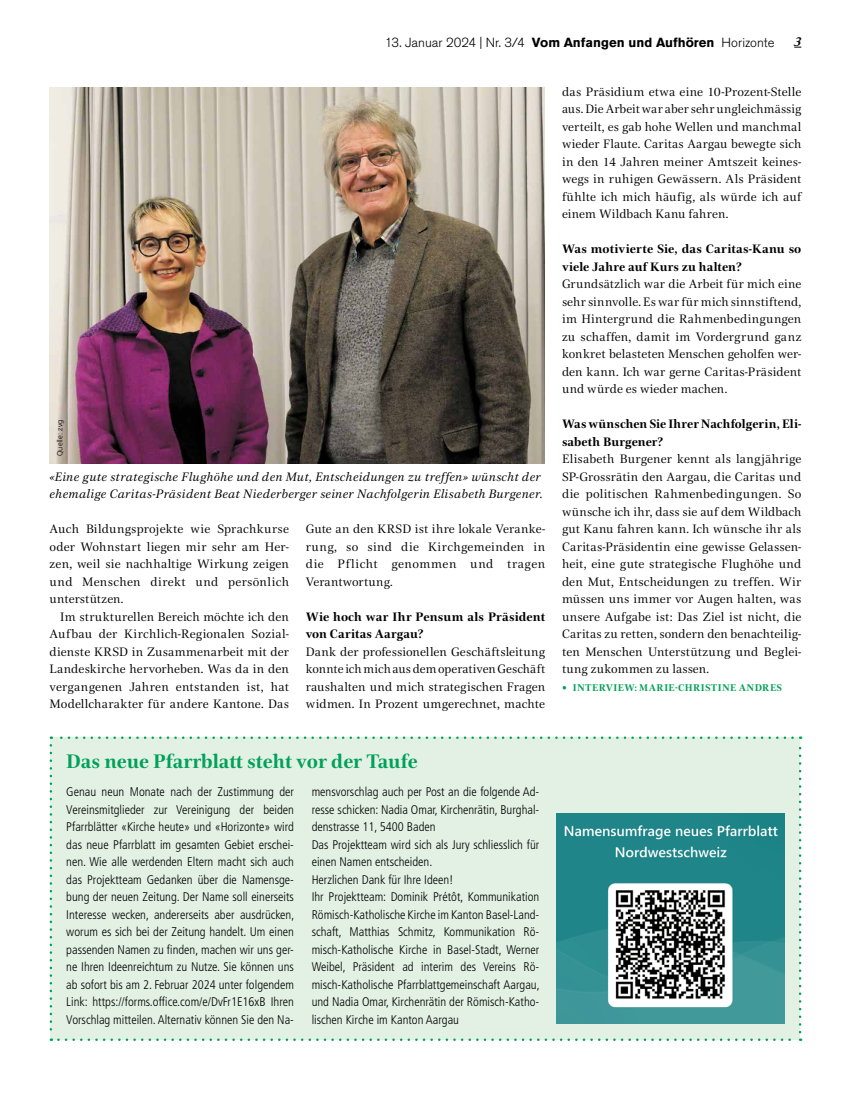
<style>
.page{position:relative;width:851px;height:1099px;background:#fff}
.page>*{position:absolute;margin:0;border:0;box-sizing:border-box;transform-origin:0 0}
.t1{font:700 20px "Civita";color:#00a158}
.t2{font:300 13.12px "Akzidenz Grotesk Pro";color:#000}
.t3{font:italic 700 13.12px "Plantin MT Pro";color:#000}
.t4{font:12.5px/17.5px "Civita";letter-spacing:.015em;color:#000;text-align:justify}
.t5{font:300 condensed 12.5px/17.5px "Frutiger LT Std";color:#000;text-align:justify}
.t6{font:700 12.5px/17.5px "Civita";letter-spacing:.01em;color:#000}
.t7{font:italic 12.5px/17.5px "Civita";letter-spacing:.02em;color:#000}
.t8{font:700 10px "Civita";letter-spacing:.04em;color:#00a158}
.t9{font:300 7.5px "Frutiger LT Std";letter-spacing:.02em;color:#000}
.s1{font-weight:700}
</style>
<div class="page">
<img style="left:50px;top:87px;width:494px;height:376px">
<div style="left:51px;top:737px;width:749px;height:302px;background:#e3f1e4"></div>
<svg style="left:50px;top:745px;width:2px;height:295px"></svg>
<svg style="left:58px;top:1038px;width:743px;height:2px"></svg>
<svg style="left:798px;top:736px;width:3px;height:296px"></svg>
<svg style="left:51px;top:736px;width:741px;height:3px"></svg>
<img style="left:557px;top:813px;width:227px;height:210px">
<p class="t2" style="left:385px;top:34px;width:391px">13. Januar 2024 | Nr. 3/4 <span class="s1">Vom Anfangen und Aufhören</span> Horizonte</p>
<p class="t3" style="left:794px;top:33px;width:9px">3</p>
<p class="t9" style="left:55px;top:456px;width:38px;rotate:-90deg">Quelle: zvg</p>
<p class="t7" style="left:50px;top:467px;width:494px">«Eine gute strategische Flughöhe und den Mut, Entscheidungen zu treffen» wünscht der ehemalige Caritas-Präsident Beat Niederberger seiner Nachfolgerin Elisabeth Burgener.</p>
<p class="t4" style="left:50px;top:520px;width:241px">Auch Bildungsprojekte wie Sprachkurse oder Wohnstart liegen mir sehr am Her&shy;zen, weil sie nachhaltige Wirkung zeigen und Menschen direkt und persönlich unterstützen.</p>
<p class="t4" style="left:50px;top:607px;width:241px;text-indent:11px">Im strukturellen Bereich möchte ich den Aufbau der Kirchlich-Regionalen Sozial&shy;dienste KRSD in Zusammenarbeit mit der Landeskirche hervorheben. Was da in den vergangenen Jahren entstanden ist, hat Modellcharakter für andere Kantone. Das</p>
<p class="t4" style="left:306px;top:520px;width:241px">Gute an den KRSD ist ihre lokale Veranke&shy;rung, so sind die Kirchgemeinden in die Pflicht genommen und tragen Verantwortung.</p>
<p class="t6" style="left:306px;top:607px;width:241px">Wie hoch war Ihr Pensum als Präsident von Caritas Aargau?</p>
<p class="t4" style="left:306px;top:642px;width:241px">Dank der professionellen Geschäftsleitung konnte ich mich aus dem operativen Geschäft raushalten und mich strategischen Fragen widmen. In Prozent umgerechnet, machte</p>
<h1 class="t1" style="left:66px;top:748px;width:353px">Das neue Pfarrblatt steht vor der Taufe</h1>
<p class="t5" style="left:66px;top:783px;width:229px">Genau neun Monate nach der Zustimmung der Vereinsmitglieder zur Vereinigung der beiden Pfarrblätter «Kirche heute» und «Horizonte» wird das neue Pfarrblatt im gesamten Gebiet erschei&shy;nen. Wie alle werdenden Eltern macht sich auch das Projektteam Gedanken über die Namensge&shy;bung der neuen Zeitung. Der Name soll einerseits Interesse wecken, andererseits aber ausdrücken, worum es sich bei der Zeitung handelt. Um einen passenden Namen zu finden, machen wir uns ger&shy;ne Ihren Ideenreichtum zu Nutze. Sie können uns ab sofort bis am 2. Februar 2024 unter folgendem Link: https://forms.office.com/e/DvFr1E16xB Ihren Vorschlag mitteilen. Alternativ können Sie den Na-</p>
<p class="t5" style="left:311px;top:783px;width:229px;text-align:left">mensvorschlag auch per Post an die folgende Ad&shy;resse schicken: Nadia Omar, Kirchenrätin, Burghal&shy;denstrasse 11, 5400 Baden<br>Das Projektteam wird sich als Jury schliesslich für einen Namen entscheiden.<br>Herzlichen Dank für Ihre Ideen!<br>Ihr Projektteam: Dominik Prétôt, Kommunikation Römisch-Katholische Kirche im Kanton Basel-Land&shy;schaft, Matthias Schmitz, Kommunikation Rö&shy;misch-Katholische Kirche in Basel-Stadt, Werner Weibel, Präsident ad interim des Vereins Rö&shy;misch-Katholische Pfarrblattgemeinschaft Aargau, und Nadia Omar, Kirchenrätin der Römisch-Katho&shy;lischen Kirche im Kanton Aargau</p>
<p class="t4" style="left:562px;top:82px;width:241px">das Präsidium etwa eine 10-Prozent-Stelle aus. Die Arbeit war aber sehr ungleichmässig verteilt, es gab hohe Wellen und manchmal wieder Flaute. Caritas Aargau bewegte sich in den 14 Jahren meiner Amtszeit keines&shy;wegs in ruhigen Gewässern. Als Präsident fühlte ich mich häufig, als würde ich auf einem Wildbach Kanu fahren.</p>
<p class="t6" style="left:562px;top:240px;width:241px">Was motivierte Sie, das Caritas-Kanu so viele Jahre auf Kurs zu halten?</p>
<p class="t4" style="left:562px;top:275px;width:241px">Grundsätzlich war die Arbeit für mich eine sehr sinnvolle. Es war für mich sinnstiftend, im Hintergrund die Rahmenbedingungen zu schaffen, damit im Vordergrund ganz konkret belasteten Menschen geholfen wer&shy;den kann. Ich war gerne Caritas-Präsident und würde es wieder machen.</p>
<p class="t6" style="left:562px;top:415px;width:241px">Was wünschen Sie Ihrer Nachfolgerin, Eli&shy;sabeth Burgener?</p>
<p class="t4" style="left:562px;top:450px;width:241px">Elisabeth Burgener kennt als langjährige SP-Grossrätin den Aargau, die Caritas und die politischen Rahmenbedingungen. So wünsche ich ihr, dass sie auf dem Wildbach gut Kanu fahren kann. Ich wünsche ihr als Caritas-Präsidentin eine gewisse Gelassen&shy;heit, eine gute strategische Flughöhe und den Mut, Entscheidungen zu treffen. Wir müssen uns immer vor Augen halten, was unsere Aufgabe ist: Das Ziel ist nicht, die Caritas zu retten, sondern den benachteilig&shy;ten Menschen Unterstützung und Beglei&shy;tung zukommen zu lassen.</p>
<p class="t8" style="left:562px;top:680px;width:221px">• INTERVIEW: MARIE-CHRISTINE ANDRES</p>
</div>
